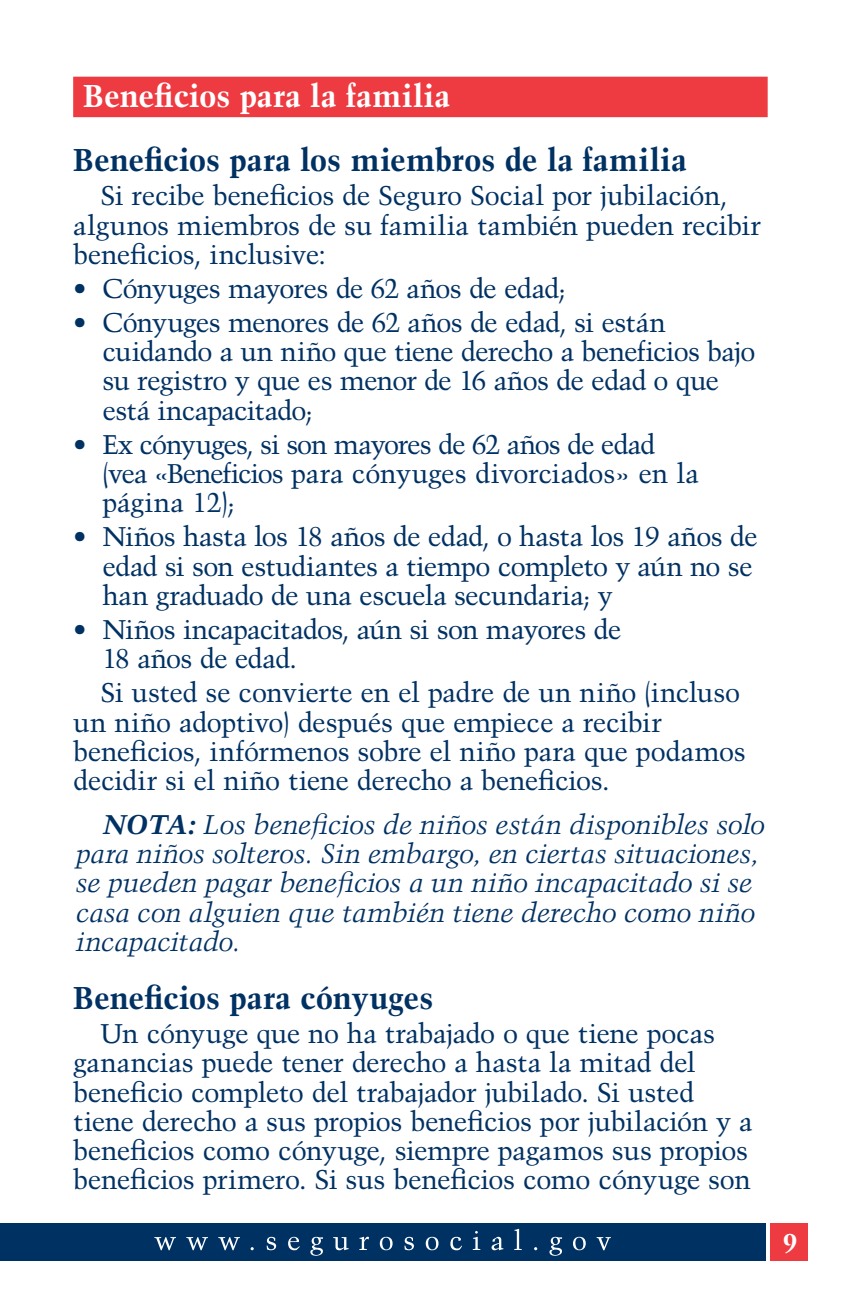
<style>
.page{position:relative;width:851px;height:1296px;background:#fff}
.page>*{position:absolute;margin:0;border:0;box-sizing:border-box;transform-origin:0 0}
.Header2{font:700 31.5px "Trump Mediaeval";letter-spacing:-.005em;color:#003163}
.Header1_1line{font:700 31.5px "Trump Mediaeval";color:#fff}
.paragraph_format{font:27px/29.2px "Trump Mediaeval";letter-spacing:-.02em;color:#003163}
.Notes{font:italic 27px/29.2px "Trump Mediaeval";letter-spacing:-.02em;color:#003163}
.t1{font:700 27px "Trump Mediaeval";color:#fff}
.s1{font-weight:700}
</style>
<div class="page">
<div style="left:73px;top:77px;width:694px;height:40px;background:#ee3a41"></div>
<div style="left:770px;top:1223px;width:37px;height:38px;background:#ee3a41"></div>
<div style="left:0;top:1223px;width:765px;height:38px;background:#003163"></div>
<svg style="left:154px;top:1229px;width:457px;height:27px"></svg>
<h1 class="Header1_1line" style="left:83px;top:76px;width:368px">Beneficios para la familia</h1>
<h2 class="Header2" style="left:73px;top:140px;width:615px">Beneficios para los miembros de la familia</h2>
<p class="paragraph_format" style="left:73px;top:181px;width:689px;text-indent:27px">Si recibe beneficios de Seguro Social por jubilación, algunos miembros de su familia también pueden recibir beneficios, inclusive:</p>
<p class="paragraph_format" style="left:73px;top:273px;width:494px">• Cónyuges mayores de 62 años de edad;</p>
<p class="paragraph_format" style="left:102px;top:308px;width:654px;text-indent:-29px">• Cónyuges menores de 62 años de edad, si están cuidando a un niño que tiene derecho a beneficios bajo su registro y que es menor de 16 años de edad o que está incapacitado;</p>
<p class="paragraph_format" style="left:102px;top:429px;width:598px;text-indent:-29px">• Ex cónyuges, si son mayores de 62 años de edad (vea «Beneficios para cónyuges divorciados» en la página 12);</p>
<p class="paragraph_format" style="left:102px;top:522px;width:656px;text-indent:-29px">• Niños hasta los 18 años de edad, o hasta los 19 años de edad si son estudiantes a tiempo completo y aún no se han graduado de una escuela secundaria; y</p>
<p class="paragraph_format" style="left:102px;top:615px;width:520px;text-indent:-29px">• Niños incapacitados, aún si son mayores de<br>18 años de edad.</p>
<p class="paragraph_format" style="left:73px;top:678px;width:674px;text-indent:27px">Si usted se convierte en el padre de un niño (incluso un niño adoptivo) después que empiece a recibir beneficios, infórmenos sobre el niño para que podamos decidir si el niño tiene derecho a beneficios.</p>
<p class="Notes" style="left:76px;top:809px;width:690px;text-indent:27px"><span class="s1">NOTA:</span> Los beneficios de niños están disponibles solo para niños solteros. Sin embargo, en ciertas situaciones, se pueden pagar beneficios a un niño incapacitado si se casa con alguien que también tiene derecho como niño incapacitado.</p>
<h2 class="Header2" style="left:73px;top:978px;width:362px">Beneficios para cónyuges</h2>
<p class="paragraph_format" style="left:73px;top:1019px;width:680px;text-indent:27px">Un cónyuge que no ha trabajado o que tiene pocas ganancias puede tener derecho a hasta la mitad del beneficio completo del trabajador jubilado. Si usted tiene derecho a sus propios beneficios por jubilación y a beneficios como cónyuge, siempre pagamos sus propios beneficios primero. Si sus beneficios como cónyuge son</p>
<p class="t1" style="left:782px;top:1227px;width:17px">9</p>
</div>
